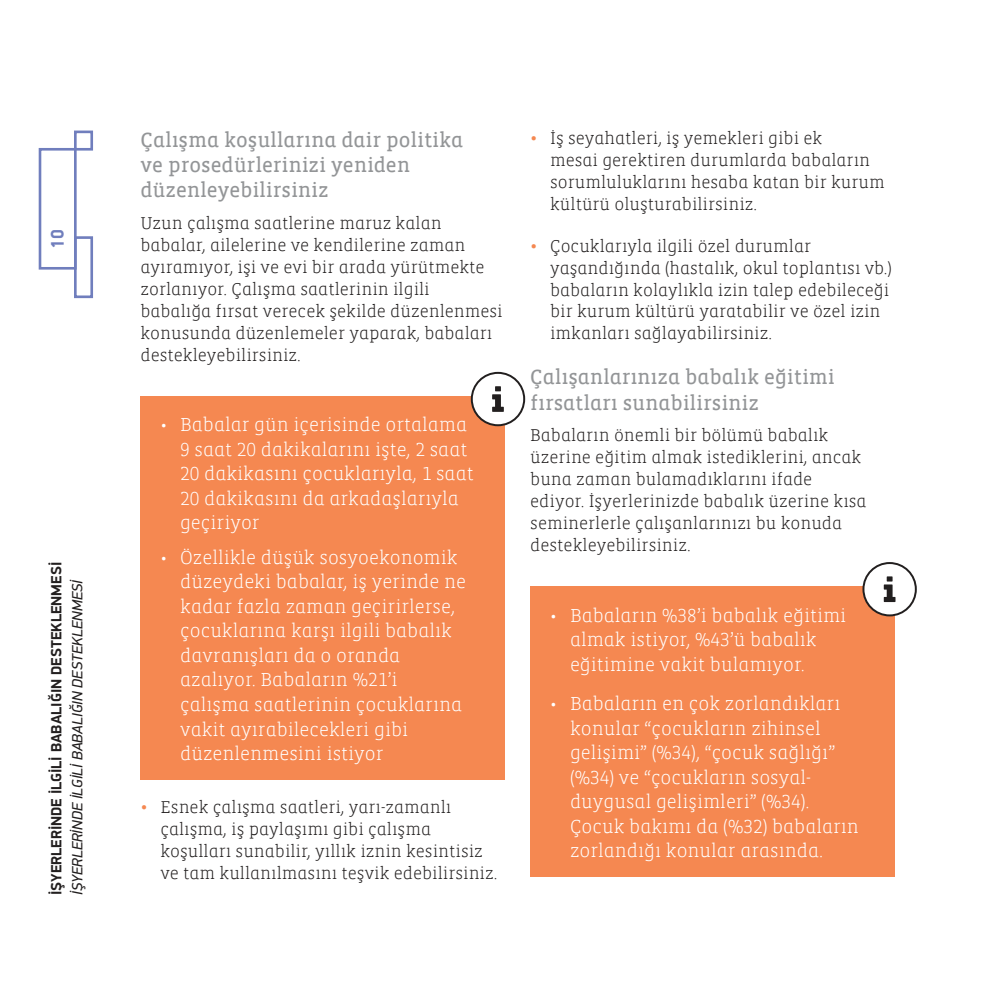
<style>
.page{position:relative;width:996px;height:996px;background:#fff}
.page>*{position:absolute;margin:0;border:0;box-sizing:border-box;transform-origin:0 0}
.t1{font:21px/25.2px "Vista Slab Alt TRU Reg";color:#939597}
.t2{font:19.25px/24.5px "Vista Slab Alt TRU Lig";color:#fff}
.t3{font:700 18.38px "PF Din Display Pro";color:#707ebd}
.t4{font:17.5px/21.9px "Vista Slab Alt TRU Lig";color:#221f1f}
.t5{font:700 14.88px "PF Din Display Pro";color:#221f1f}
.t6{font:italic 14.88px "PF Din Display Pro";letter-spacing:-.005em;color:#221f1f}
.s1{font-family:"Vista Slab Alt TRU Boo";font-size:21px;color:#f58851}
</style>
<div class="page">
<div style="left:39px;top:148px;width:38px;height:121px;border:3px solid #707ebd"></div>
<div style="left:74px;top:130px;width:19px;height:20px;border:3px solid #707ebd"></div>
<div style="left:74px;top:236px;width:19px;height:62px;border:3px solid #707ebd"></div>
<div style="left:140px;top:396px;width:365px;height:383px;background:#f58851"></div>
<div style="left:530px;top:586px;width:364px;height:290px;background:#f58851"></div>
<div style="left:471px;top:373px;width:53px;height:52px;background:#fff;border-radius:50%"></div>
<div style="left:470px;top:372px;width:55px;height:54px;border:2px solid #221f1f;border-radius:50%"></div>
<svg style="left:492px;top:386px;width:11px;height:25px"></svg>
<div style="left:863px;top:562px;width:52px;height:53px;background:#fff;border-radius:50%"></div>
<div style="left:862px;top:562px;width:54px;height:54px;border:2px solid #221f1f;border-radius:50%"></div>
<svg style="left:883px;top:576px;width:12px;height:25px"></svg>
<p class="t3" style="left:47px;top:249px;width:21px;rotate:-90deg">10</p>
<p class="t5" style="left:47px;top:894px;width:334px;rotate:-90deg">İŞYERLERİNDE İLGİLİ BABALIĞIN DESTEKLENMESİ</p>
<p class="t6" style="left:68px;top:894px;width:317px;rotate:-90deg">İŞYERLERİNDE İLGİLİ BABALIĞIN DESTEKLENMESİ</p>
<p class="t1" style="left:140px;top:128px;width:324px">Çalışma koşullarına dair politika ve prosedürlerinizi yeniden düzenleyebilirsiniz</p>
<p class="t4" style="left:140px;top:213px;width:363px">Uzun çalışma saatlerine maruz kalan babalar, ailelerine ve kendilerine zaman ayıramıyor, işi ve evi bir arada yürütmekte zorlanıyor. Çalışma saatlerinin ilgili babalığa fırsat verecek şekilde düzenlenmesi konusunda düzenlemeler yaparak, babaları destekleyebilirsiniz.</p>
<p class="t2" style="left:180px;top:412px;width:295px;text-indent:-20px">• Babalar gün içerisinde ortalama<br>9 saat 20 dakikalarını işte, 2 saat<br>20 dakikasını çocuklarıyla, 1 saat<br>20 dakikasını da arkadaşlarıyla geçiriyor</p>
<p class="t2" style="left:180px;top:544px;width:287px;text-indent:-20px">• Özellikle düşük sosyoekonomik düzeydeki babalar, iş yerinde ne kadar fazla zaman geçirirlerse, çocuklarına karşı ilgili babalık davranışları da o oranda azalıyor. Babaların %21’i çalışma saatlerinin çocuklarına vakit ayırabilecekleri gibi düzenlenmesini istiyor</p>
<p class="t4" style="left:160px;top:796px;width:338px;text-indent:-20px"><span class="s1">•</span> Esnek çalışma saatleri, yarı-zamanlı çalışma, iş paylaşımı gibi çalışma koşulları sunabilir, yıllık iznin kesintisiz ve tam kullanılmasını teşvik edebilirsiniz.</p>
<p class="t4" style="left:550px;top:128px;width:336px;text-indent:-20px"><span class="s1">•</span> İş seyahatleri, iş yemekleri gibi ek<br>mesai gerektiren durumlarda babaların sorumluluklarını hesaba katan bir kurum kültürü oluşturabilirsiniz.</p>
<p class="t4" style="left:550px;top:235px;width:343px;text-indent:-20px"><span class="s1">•</span> Çocuklarıyla ilgili özel durumlar yaşandığında (hastalık, okul toplantısı vb.) babaların kolaylıkla izin talep edebileceği bir kurum kültürü yaratabilir ve özel izin imkanları sağlayabilirsiniz.</p>
<p class="t1" style="left:530px;top:365px;width:306px">Çalışanlarınıza babalık eğitimi fırsatları sunabilirsiniz</p>
<p class="t4" style="left:530px;top:425px;width:338px">Babaların önemli bir bölümü babalık üzerine eğitim almak istediklerini, ancak buna zaman bulamadıklarını ifade ediyor. İşyerlerinizde babalık üzerine kısa seminerlerle çalışanlarınızı bu konuda destekleyebilirsiniz.</p>
<p class="t2" style="left:569px;top:602px;width:278px;text-indent:-20px">• Babaların %38’i babalık eğitimi almak istiyor, %43’ü babalık eğitimine vakit bulamıyor.</p>
<p class="t2" style="left:569px;top:690px;width:290px;text-indent:-20px">• Babaların en çok zorlandıkları konular “çocukların zihinsel gelişimi” (%34), “çocuk sağlığı” (%34) ve “çocukların sosyal&shy;duygusal gelişimleri” (%34).<br>Çocuk bakımı da (%32) babaların zorlandığı konular arasında.</p>
</div>
